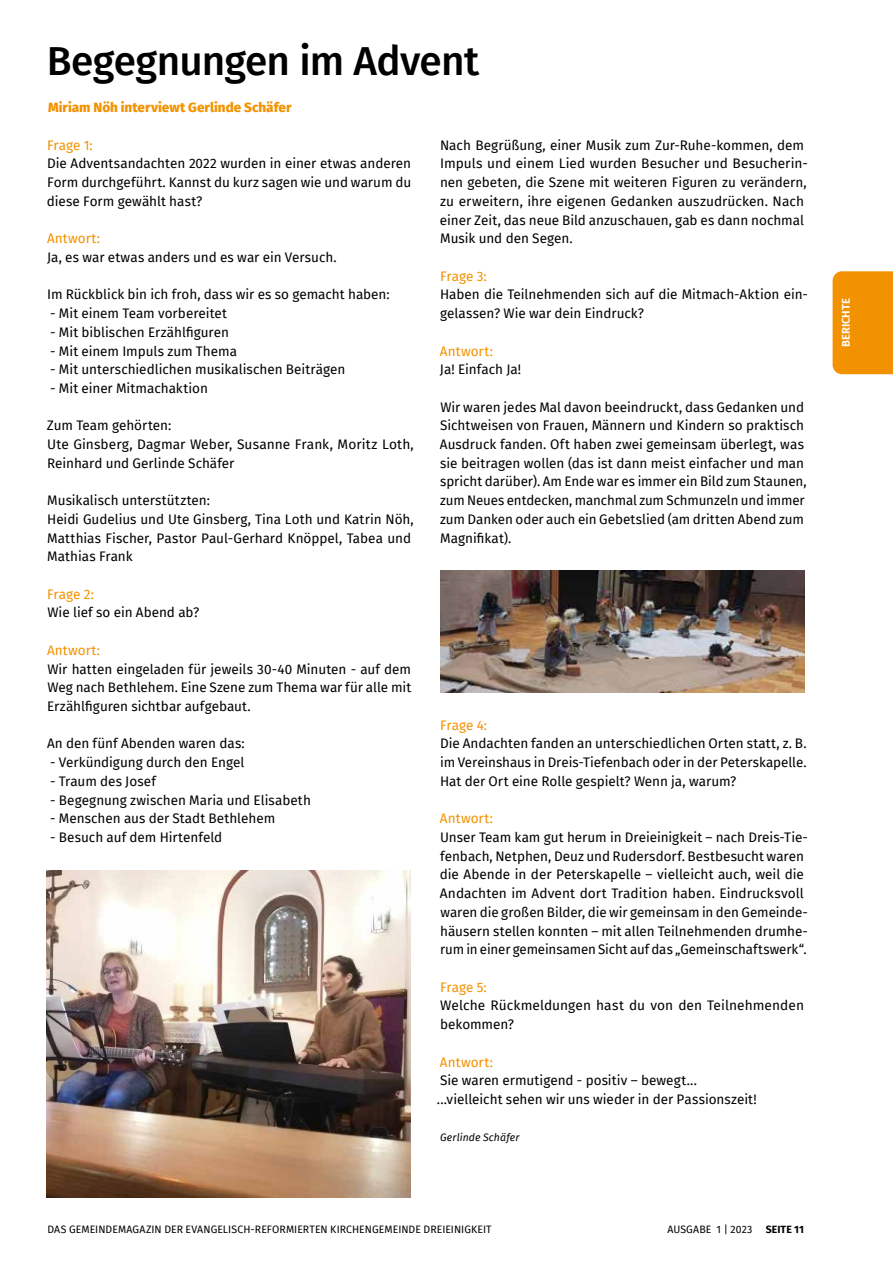
<style>
.page{position:relative;width:893px;height:1263px;background:#fff}
.page>*{position:absolute;margin:0;border:0;box-sizing:border-box;transform-origin:0 0}
.t1{font:500 40.5px "Fira Sans";letter-spacing:-.02em;color:#000}
.t2{font:13.5px/18.8px "Fira Sans";color:#000}
.t3{font:13.5px "Fira Sans";letter-spacing:.005em;color:#f39200}
.t4{font:800 13.5px "Fira Sans";color:#f39200}
.t5{font:600 11.25px "Fira Sans";letter-spacing:.005em;color:#fff}
.t6{font:10.5px "Fira Sans";letter-spacing:.005em;color:#000}
.t7{font:italic 10.5px "Fira Sans";letter-spacing:.01em;color:#000}
.t8{font:700 10.5px "Fira Sans";letter-spacing:.01em;color:#000}
</style>
<div class="page">
<div style="left:833px;top:271px;width:60px;height:103px;background:#f39200"></div>
<img style="left:441px;top:571px;width:363px;height:121px">
<img style="left:47px;top:870px;width:364px;height:327px">
<h1 class="t1" style="left:47px;top:28px;width:434px">Begegnungen im Advent</h1>
<p class="t4" style="left:48px;top:96px;width:245px">Miriam Nöh interviewt Gerlinde Schäfer</p>
<p class="t3" style="left:47px;top:135px;width:47px">Frage 1:</p>
<p class="t2" style="left:47px;top:154px;width:366px;text-align:justify">Die Adventsandachten 2022 wurden in einer etwas anderen Form durchgeführt. Kannst du kurz sagen wie und warum du diese Form gewählt hast?</p>
<p class="t3" style="left:47px;top:228px;width:55px">Antwort:</p>
<p class="t2" style="left:47px;top:247px;width:291px">Ja, es war etwas anders und es war ein Versuch.</p>
<p class="t2" style="left:47px;top:285px;width:344px">Im Rückblick bin ich froh, dass wir es so gemacht haben:</p>
<p class="t2" style="left:50px;top:304px;width:178px">- Mit einem Team vorbereitet</p>
<p class="t2" style="left:50px;top:322px;width:180px">- Mit biblischen Erzählfiguren</p>
<p class="t2" style="left:50px;top:341px;width:188px">- Mit einem Impuls zum Thema</p>
<p class="t2" style="left:50px;top:360px;width:297px">- Mit unterschiedlichen musikalischen Beiträgen</p>
<p class="t2" style="left:50px;top:378px;width:159px">- Mit einer Mitmachaktion</p>
<p class="t2" style="left:47px;top:416px;width:368px">Zum Team gehörten:<br>Ute Ginsberg, Dagmar Weber, Susanne Frank, Moritz Loth,<br>Reinhard und Gerlinde Schäfer</p>
<p class="t2" style="left:47px;top:491px;width:368px">Musikalisch unterstützten:<br>Heidi Gudelius und Ute Ginsberg, Tina Loth und Katrin Nöh, Matthias Fischer, Pastor Paul-Gerhard Knöppel, Tabea und Mathias Frank</p>
<p class="t3" style="left:47px;top:584px;width:48px">Frage 2:</p>
<p class="t2" style="left:47px;top:603px;width:153px">Wie lief so ein Abend ab?</p>
<p class="t3" style="left:47px;top:640px;width:55px">Antwort:</p>
<p class="t2" style="left:47px;top:659px;width:366px;text-align:justify">Wir hatten eingeladen für jeweils 30-40 Minuten - auf dem Weg nach Bethlehem. Eine Szene zum Thema war für alle mit Erzählfiguren sichtbar aufgebaut.</p>
<p class="t2" style="left:47px;top:734px;width:199px">An den fünf Abenden waren das:</p>
<p class="t2" style="left:50px;top:753px;width:196px">- Verkündigung durch den Engel</p>
<p class="t2" style="left:50px;top:771px;width:107px">- Traum des Josef</p>
<p class="t2" style="left:50px;top:790px;width:262px">- Begegnung zwischen Maria und Elisabeth</p>
<p class="t2" style="left:50px;top:809px;width:227px">- Menschen aus der Stadt Bethlehem</p>
<p class="t2" style="left:50px;top:827px;width:174px">- Besuch auf dem Hirtenfeld</p>
<p class="t2" style="left:440px;top:135px;width:370px">Nach Begrüßung, einer Musik zum Zur-Ruhe-kommen, dem Impuls und einem Lied wurden Besucher und Besucherin&shy;nen gebeten, die Szene mit weiteren Figuren zu verändern, zu erweitern, ihre eigenen Gedanken auszudrücken. Nach einer Zeit, das neue Bild anzuschauen, gab es dann nochmal Musik und den Segen.</p>
<p class="t3" style="left:440px;top:266px;width:48px">Frage 3:</p>
<p class="t2" style="left:440px;top:285px;width:369px">Haben die Teilnehmenden sich auf die Mitmach-Aktion ein&shy;gelassen? Wie war dein Eindruck?</p>
<p class="t3" style="left:440px;top:341px;width:55px">Antwort:</p>
<p class="t2" style="left:440px;top:360px;width:83px">Ja! Einfach Ja!</p>
<p class="t2" style="left:440px;top:397px;width:368px">Wir waren jedes Mal davon beeindruckt, dass Gedanken und Sichtweisen von Frauen, Männern und Kindern so praktisch Ausdruck fanden. Oft haben zwei gemeinsam überlegt, was sie beitragen wollen (das ist dann meist einfacher und man spricht darüber). Am Ende war es immer ein Bild zum Staunen, zum Neues entdecken, manchmal zum Schmunzeln und immer zum Danken oder auch ein Gebetslied (am dritten Abend zum Magnifikat).</p>
<p class="t3" style="left:440px;top:715px;width:49px">Frage 4:</p>
<p class="t2" style="left:440px;top:734px;width:368px;text-align:justify">Die Andachten fanden an unterschiedlichen Orten statt, z. B. im Vereinshaus in Dreis-Tiefenbach oder in der Peterskapelle.<br>Hat der Ort eine Rolle gespielt? Wenn ja, warum?</p>
<p class="t3" style="left:440px;top:808px;width:55px">Antwort:</p>
<p class="t2" style="left:440px;top:827px;width:370px">Unser Team kam gut herum in Dreieinigkeit – nach Dreis-Tie&shy;fenbach, Netphen, Deuz und Rudersdorf. Bestbesucht waren die Abende in der Peterskapelle – vielleicht auch, weil die Andachten im Advent dort Tradition haben. Eindrucksvoll waren die großen Bilder, die wir gemeinsam in den Gemeinde&shy;häusern stellen konnten – mit allen Teilnehmenden drumhe&shy;rum in einer gemeinsamen Sicht auf das „Gemeinschaftswerk“.</p>
<p class="t3" style="left:440px;top:977px;width:48px">Frage 5:</p>
<p class="t2" style="left:440px;top:996px;width:365px">Welche Rückmeldungen hast du von den Teilnehmenden bekommen?</p>
<p class="t3" style="left:440px;top:1051px;width:55px">Antwort:</p>
<p class="t2" style="left:437px;top:1071px;width:321px">Sie waren ermutigend - positiv – bewegt... ...vielleicht sehen wir uns wieder in der Passionszeit!</p>
<p class="t7" style="left:440px;top:1130px;width:81px">Gerlinde Schäfer</p>
<p class="t6" style="left:48px;top:1221px;width:446px">DAS GEMEINDEMAGAZIN DER EVANGELISCH-REFORMIERTEN KIRCHENGEMEINDE DREIEINIGKEIT</p>
<p class="t6" style="left:667px;top:1222px;width:87px">AUSGABE 1 | 2023</p>
<p class="t8" style="left:766px;top:1221px;width:40px">SEITE 11</p>
<p class="t5" style="left:837px;top:347px;width:51px;rotate:-90deg">BERICHTE</p>
</div>
